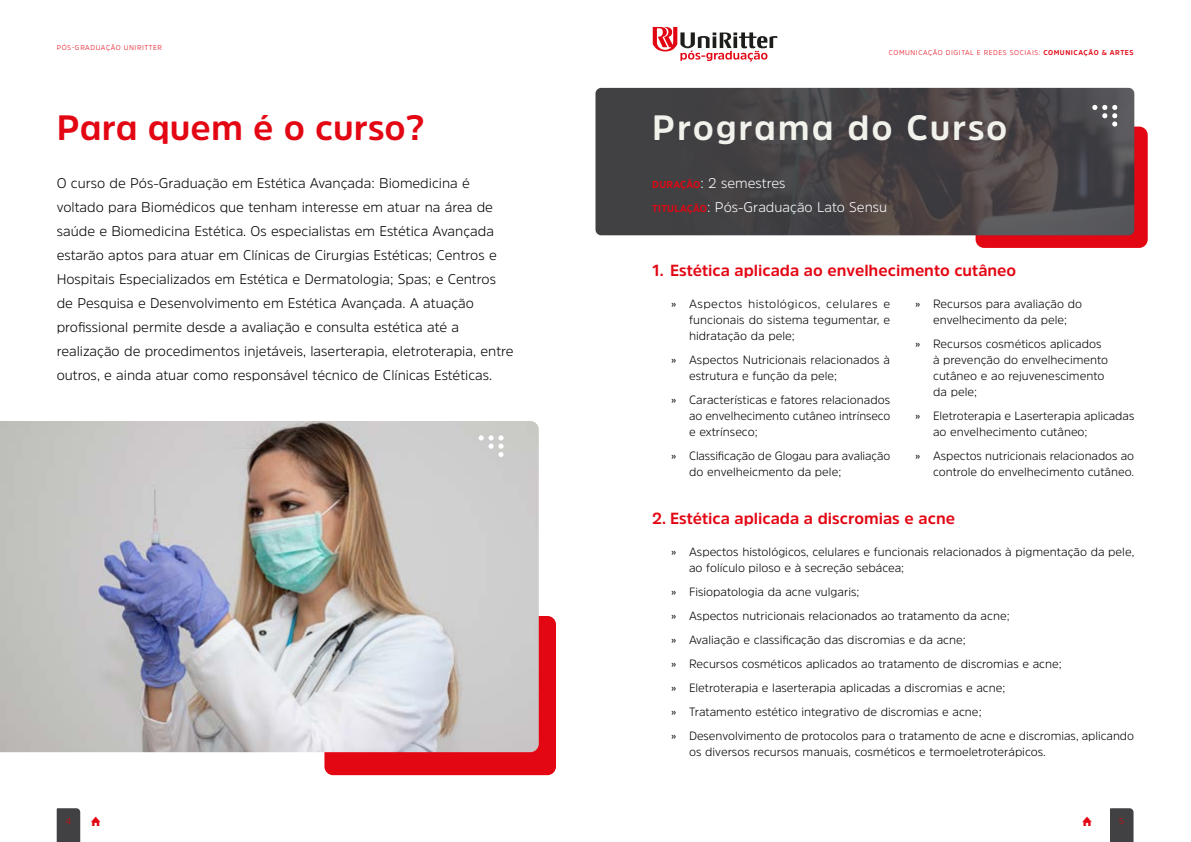
<style>
.page{position:relative;width:1191px;height:842px;background:#fff}
.page>*{position:absolute;margin:0;border:0;box-sizing:border-box;transform-origin:0 0}
.t1{font:700 35px "Amsi Pro";color:#e30613}
.t2{font:700 35px "Amsi Pro";letter-spacing:.05em;color:#f2f2ed}
.t3{font:700 16px "Amsi Pro";color:#e30613}
.t4{font:300 14px/24px "Amsi Pro";color:#000}
.t5{font:300 14px/24px "Amsi Pro";color:#fff}
.t6{font:300 12px/16px "Amsi Pro";color:#000}
.t7{font:300 8.5px "Amsi Pro";color:#e30613}
.t8{font:300 7px "Amsi Pro";letter-spacing:.08em;color:#e30613}
.s1{font-weight:700}
.s2{font-weight:700;font-size:10px;color:#e30613}
.s3{font-weight:400}
</style>
<div class="page">
<div style="left:975px;top:127px;width:172px;height:121px;background:#e30613;border-radius:9px"></div>
<img style="left:595px;top:88px;width:539px;height:147px">
<svg style="left:57px;top:808px;width:23px;height:34px"></svg>
<svg style="left:1110px;top:808px;width:23px;height:34px"></svg>
<svg style="left:653px;top:27px;width:124px;height:35px"></svg>
<svg style="left:1092px;top:105px;width:25px;height:22px"></svg>
<div style="left:324px;top:616px;width:232px;height:159px;background:#e30613;border-radius:9px"></div>
<img style="left:0;top:421px;width:539px;height:331px">
<svg style="left:478px;top:435px;width:25px;height:22px"></svg>
<p class="t8" style="left:57px;top:42px;width:107px">PÓS-GRADUAÇÃO UNIRITTER</p>
<h1 class="t1" style="left:57px;top:104px;width:369px">Para quem é o curso?</h1>
<p class="t4" style="left:57px;top:171px;width:458px">O curso de Pós-Graduação em Estética Avançada: Biomedicina é voltado para Biomédicos que tenham interesse em atuar na área de saúde e Biomedicina Estética. Os especialistas em Estética Avançada estarão aptos para atuar em Clínicas de Cirurgias Estéticas; Centros e Hospitais Especializados em Estética e Dermatologia; Spas; e Centros de Pesquisa e Desenvolvimento em Estética Avançada. A atuação profissional permite desde a avaliação e consulta estética até a realização de procedimentos injetáveis, laserterapia, eletroterapia, entre outros, e ainda atuar como responsável técnico de Clínicas Estéticas.</p>
<p class="t8" style="left:889px;top:48px;width:246px">COMUNICAÇÃO DIGITAL E REDES SOCIAIS: <span class="s1">COMUNICAÇÃO &amp; ARTES</span></p>
<h1 class="t2" style="left:652px;top:104px;width:357px">Programa do Curso</h1>
<p class="t5" style="left:652px;top:171px;width:236px"><span class="s2">DURAÇÃO</span>: 2 semestres<br><span class="s2">TITULAÇÃO</span>: Pós-Graduação Lato Sensu</p>
<h2 class="t3" style="left:652px;top:259px;width:365px">1. Estética aplicada ao envelhecimento cutâneo</h2>
<p class="t6" style="left:689px;top:295px;width:203px;text-align:justify;text-indent:-18px"><span class="s3">»</span> Aspectos histológicos, celulares e funcionais do sistema tegumentar, e hidratação da pele;</p>
<p class="t6" style="left:689px;top:351px;width:203px;text-indent:-18px"><span class="s3">»</span> Aspectos Nutricionais relacionados à estrutura e função da pele;</p>
<p class="t6" style="left:689px;top:391px;width:203px;text-align:justify;text-indent:-18px"><span class="s3">»</span> Características e fatores relacionados ao envelhecimento cutâneo intrínseco e extrínseco;</p>
<p class="t6" style="left:689px;top:447px;width:203px;text-indent:-18px"><span class="s3">»</span> Classificação de Glogau para avaliação do envelheicmento da pele;</p>
<p class="t6" style="left:915px;top:295px;width:168px;text-align:center"><span class="s3">»</span> Recursos para avaliação do envelhecimento da pele;</p>
<p class="t6" style="left:933px;top:335px;width:177px;text-indent:-18px"><span class="s3">»</span> Recursos cosméticos aplicados à prevenção do envelhecimento cutâneo e ao rejuvenescimento da pele;</p>
<p class="t6" style="left:933px;top:407px;width:203px;text-indent:-18px"><span class="s3">»</span> Eletroterapia e Laserterapia aplicadas ao envelhecimento cutâneo;</p>
<p class="t6" style="left:915px;top:447px;width:220px;text-align:right"><span class="s3">»</span> Aspectos nutricionais relacionados ao controle do envelhecimento cutâneo.</p>
<h2 class="t3" style="left:652px;top:507px;width:304px">2. Estética aplicada a discromias e acne</h2>
<p class="t6" style="left:689px;top:543px;width:447px;text-indent:-18px"><span class="s3">»</span> Aspectos histológicos, celulares e funcionais relacionados à pigmentação da pele, ao folículo piloso e à secreção sebácea;</p>
<p class="t6" style="left:671px;top:579px;width:464px;line-height:24px"><span class="s3">»</span> Fisiopatologia da acne vulgaris;<br><span class="s3">»</span> Aspectos nutricionais relacionados ao tratamento da acne;<br><span class="s3">»</span> Avaliação e classificação das discromias e da acne;<br><span class="s3">»</span> Recursos cosméticos aplicados ao tratamento de discromias e acne;<br><span class="s3">»</span> Eletroterapia e laserterapia aplicadas a discromias e acne;<br><span class="s3">»</span> Tratamento estético integrativo de discromias e acne;<br><span class="s3">»</span> Desenvolvimento de protocolos para o tratamento de acne e discromias, aplicando</p>
<p class="t6" style="left:689px;top:743px;width:358px">os diversos recursos manuais, cosméticos e termoeletroterápicos.</p>
<p class="t7" style="left:66px;top:815px;width:7px">4</p>
<p class="t7" style="left:1119px;top:815px;width:6px">5</p>
</div>
